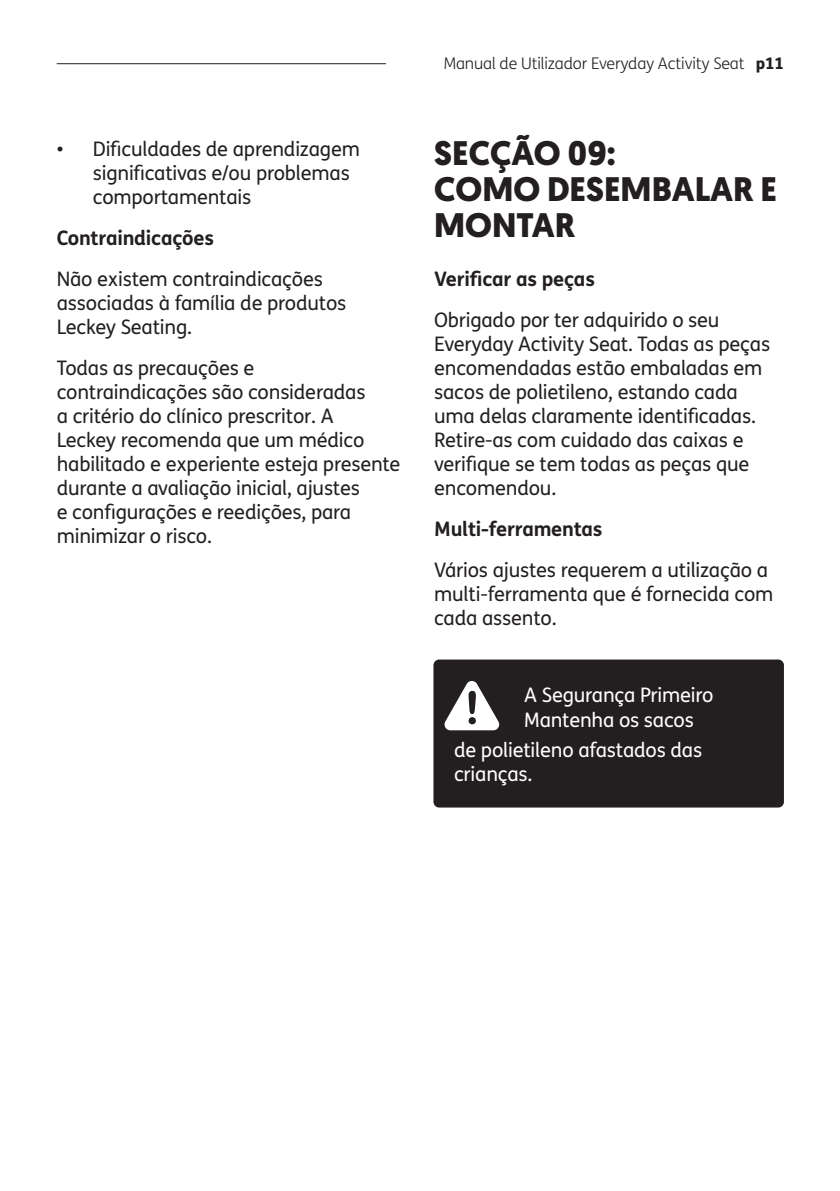
<style>
.page{position:relative;width:840px;height:1191px;background:#fff}
.page>*{position:absolute;margin:0;border:0;box-sizing:border-box;transform-origin:0 0}
.t1{font:700 34px/36px "Geomanist";color:#231f20}
.t2{font:20px/24px "FS Me";letter-spacing:-.01em;color:#231f20}
.t3{font:20px/24px "FS Me";letter-spacing:-.01em;color:#fff}
.t4{font:700 20px "FS Me";letter-spacing:-.01em;color:#231f20}
.t5{font:300 16px "FS Me";letter-spacing:-.01em;color:#231f20}
.s1{font-weight:800}
</style>
<div class="page">
<hr style="left:57px;top:63px;width:329px;height:1px;background:#231f20">
<div style="left:433px;top:659px;width:350px;height:148px;background:#231f20;border-radius:6px"></div>
<svg style="left:444px;top:681px;width:55px;height:49px"></svg>
<p class="t2" style="left:93px;top:136px;width:268px;text-indent:-36px">• Dificuldades de aprendizagem significativas e/ou problemas comportamentais</p>
<p class="t4" style="left:57px;top:222px;width:159px">Contraindicações</p>
<p class="t2" style="left:57px;top:266px;width:291px">Não existem contraindicações associadas à família de produtos<br>Leckey Seating.</p>
<p class="t2" style="left:57px;top:355px;width:345px">Todas as precauções e contraindicações são consideradas<br>a critério do clínico prescritor. A<br>Leckey recomenda que um médico habilitado e experiente esteja presente durante a avaliação inicial, ajustes<br>e configurações e reedições, para minimizar o risco.</p>
<p class="t5" style="left:443px;top:52px;width:341px">Manual de Utilizador Everyday Activity Seat <span class="s1">p11</span></p>
<h1 class="t1" style="left:434px;top:135px;width:344px">SECÇÃO 09:<br>COMO DESEMBALAR E<br>MONTAR</h1>
<p class="t4" style="left:434px;top:264px;width:162px">Verificar as peças</p>
<p class="t2" style="left:434px;top:308px;width:337px">Obrigado por ter adquirido o seu<br>Everyday Activity Seat. Todas as peças encomendadas estão embaladas em sacos de polietileno, estando cada uma delas claramente identificadas.<br>Retire-as com cuidado das caixas e verifique se tem todas as peças que encomendou.</p>
<p class="t4" style="left:434px;top:514px;width:170px">Multi-ferramentas</p>
<p class="t2" style="left:434px;top:558px;width:340px">Vários ajustes requerem a utilização a multi-ferramenta que é fornecida com cada assento.</p>
<p class="t3" style="left:524px;top:683px;width:190px">A Segurança Primeiro<br>Mantenha os sacos</p>
<p class="t3" style="left:454px;top:738px;width:249px">de polietileno afastados das crianças.</p>
</div>
